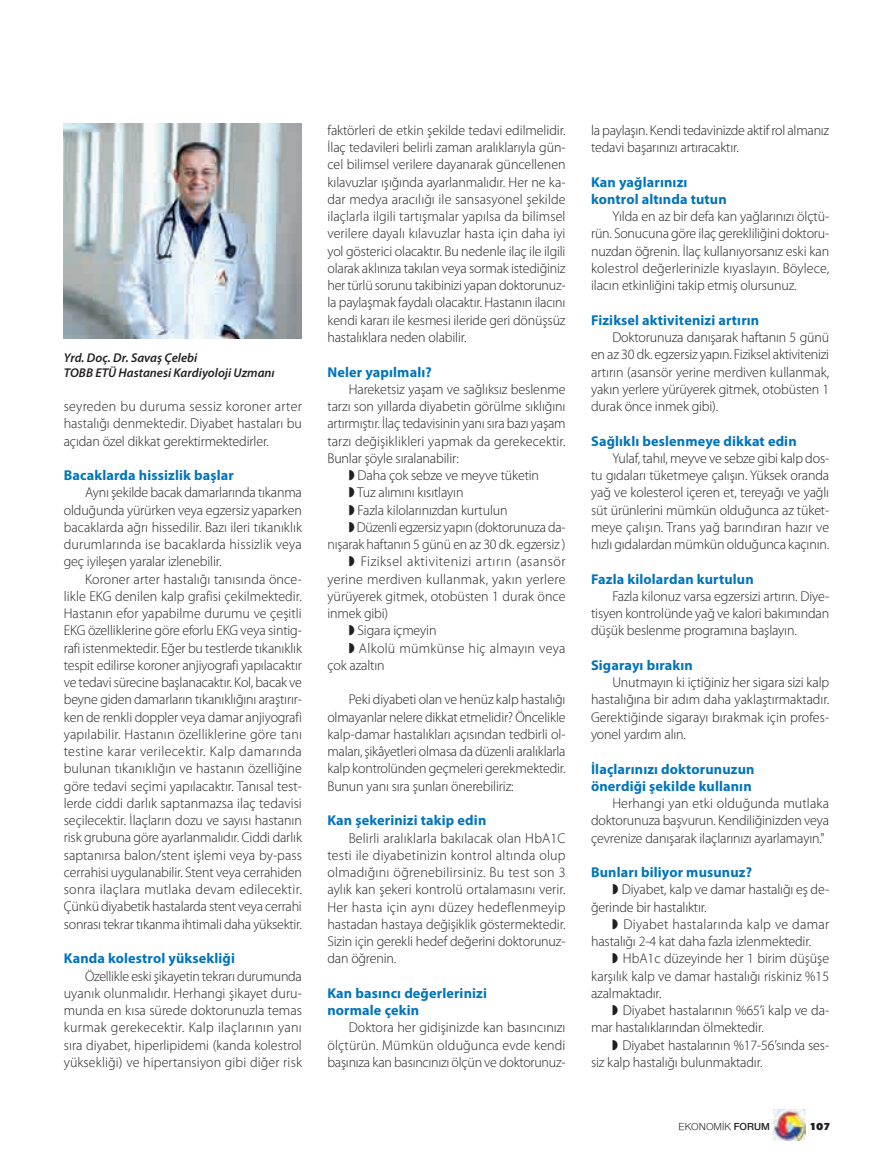
<style>
.page{position:relative;width:893px;height:1170px;background:#fff}
.page>*{position:absolute;margin:0;border:0;box-sizing:border-box;transform-origin:0 0}
.t1{font:300 14.25px/17.2px "Myriad Pro";letter-spacing:-.01em;color:#231f20;text-align:justify}
.t2{font:700 14.25px/17.2px "Myriad Pro";letter-spacing:.01em;color:#0074bc}
.t3{font:300 14.25px "Myriad Pro";letter-spacing:.02em;color:#231f20}
.t4{font:300 14.25px "Myriad Pro";letter-spacing:.01em;color:#231f20}
.t5{font:300 14.25px "Myriad Pro";letter-spacing:.035em;color:#231f20}
.t6{font:italic 600 12.75px/15px "Myriad Pro";color:#231f20}
.t7{font:10.5px "Nimbus Sans Novus";color:#231f20}
.t8{font:900 10.5px "PF Agora Sans Pro";color:#231f20}
.s1{font-weight:600}
</style>
<div class="page">
<img style="left:64px;top:124px;width:238px;height:214px">
<img style="left:774px;top:1109px;width:31px;height:31px">
<p class="t6" style="left:64px;top:351px;width:212px">Yrd. Doç. Dr. Savaş Çelebi<br>TOBB ETÜ Hastanesi Kardiyoloji Uzmanı</p>
<p class="t1" style="left:64px;top:399px;width:240px">seyreden bu duruma sessiz koroner arter hastalığı denmektedir. Diyabet hastaları bu açıdan özel dikkat gerektirmektedirler.</p>
<p class="t2" style="left:64px;top:468px;width:172px">Bacaklarda hissizlik başlar</p>
<p class="t1" style="left:64px;top:485px;width:240px;text-indent:21px">Aynı şekilde bacak damarlarında tıkanma olduğunda yürürken veya egzersiz yaparken bacaklarda ağrı hissedilir. Bazı ileri tıkanıklık durumlarında ise bacaklarda hissizlik veya geç iyileşen yaralar izlenebilir.</p>
<p class="t1" style="left:64px;top:571px;width:240px;text-indent:21px">Koroner arter hastalığı tanısında önce&shy;likle EKG denilen kalp grafisi çekilmektedir.<br>Hastanın efor yapabilme durumu ve çeşitli EKG özelliklerine göre eforlu EKG veya sintig&shy;rafi istenmektedir. Eğer bu testlerde tıkanıklık tespit edilirse koroner anjiyografi yapılacaktır ve tedavi sürecine başlanacaktır. Kol, bacak ve beyne giden damarların tıkanıklığını araştırır&shy;ken de renkli doppler veya damar anjiyografi yapılabilir. Hastanın özelliklerine göre tanı testine karar verilecektir. Kalp damarında bulunan tıkanıklığın ve hastanın özelliğine göre tedavi seçimi yapılacaktır. Tanısal test&shy;lerde ciddi darlık saptanmazsa ilaç tedavisi seçilecektir. İlaçların dozu ve sayısı hastanın risk grubuna göre ayarlanmalıdır. Ciddi darlık saptanırsa balon/stent işlemi veya by-pass cerrahisi uygulanabilir. Stent veya cerrahiden sonra ilaçlara mutlaka devam edilecektir.<br>Çünkü diyabetik hastalarda stent veya cerrahi sonrası tekrar tıkanma ihtimali daha yüksektir.</p>
<p class="t2" style="left:64px;top:951px;width:173px">Kanda kolestrol yüksekliği</p>
<p class="t1" style="left:64px;top:968px;width:240px;text-indent:21px">Özellikle eski şikayetin tekrarı durumunda uyanık olunmalıdır. Herhangi şikayet duru&shy;munda en kısa sürede doktorunuzla temas kurmak gerekecektir. Kalp ilaçlarının yanı sıra diyabet, hiperlipidemi (kanda kolestrol yüksekliği) ve hipertansiyon gibi diğer risk</p>
<p class="t1" style="left:327px;top:122px;width:240px">faktörleri de etkin şekilde tedavi edilmelidir.<br>İlaç tedavileri belirli zaman aralıklarıyla gün&shy;cel bilimsel verilere dayanarak güncellenen kılavuzlar ışığında ayarlanmalıdır. Her ne ka&shy;dar medya aracılığı ile sansasyonel şekilde ilaçlarla ilgili tartışmalar yapılsa da bilimsel verilere dayalı kılavuzlar hasta için daha iyi yol gösterici olacaktır. Bu nedenle ilaç ile ilgili olarak aklınıza takılan veya sormak istediğiniz her türlü sorunu takibinizi yapan doktorunuz&shy;la paylaşmak faydalı olacaktır. Hastanın ilacını kendi kararı ile kesmesi ileride geri dönüşsüz hastalıklara neden olabilir.</p>
<p class="t2" style="left:327px;top:364px;width:106px">Neler yapılmalı?</p>
<p class="t1" style="left:349px;top:381px;width:218px">Hareketsiz yaşam ve sağlıksız beslenme</p>
<p class="t1" style="left:327px;top:399px;width:240px">tarzı son yıllarda diyabetin görülme sıklığını</p>
<p class="t1" style="left:327px;top:416px;width:240px">artırmıştır. İlaç tedavisinin yanı sıra bazı yaşam</p>
<p class="t4" style="left:327px;top:435px;width:240px">tarzı değişiklikleri yapmak da gerekecektir.</p>
<p class="t1" style="left:327px;top:450px;width:133px">Bunlar şöyle sıralanabilir:</p>
<p class="t1" style="left:349px;top:467px;width:192px">◗ Daha çok sebze ve meyve tüketin</p>
<p class="t1" style="left:349px;top:485px;width:116px">◗ Tuz alımını kısıtlayın</p>
<p class="t1" style="left:349px;top:502px;width:160px">◗ Fazla kilolarınızdan kurtulun</p>
<p class="t1" style="left:349px;top:519px;width:218px">◗ Düzenli egzersiz yapın (doktorunuza da-</p>
<p class="t1" style="left:327px;top:537px;width:240px">nışarak haftanın 5 günü en az 30 dk. egzersiz )</p>
<p class="t5" style="left:349px;top:556px;width:218px">◗ Fiziksel aktivitenizi artırın (asansör</p>
<p class="t3" style="left:327px;top:573px;width:240px">yerine merdiven kullanmak, yakın yerlere</p>
<p class="t1" style="left:327px;top:588px;width:240px">yürüyerek gitmek, otobüsten 1 durak önce</p>
<p class="t1" style="left:327px;top:606px;width:62px">inmek gibi)</p>
<p class="t1" style="left:349px;top:623px;width:89px">◗ Sigara içmeyin</p>
<p class="t3" style="left:349px;top:642px;width:218px">◗ Alkolü mümkünse hiç almayın veya</p>
<p class="t1" style="left:327px;top:657px;width:59px">çok azaltın</p>
<p class="t1" style="left:327px;top:692px;width:240px;text-indent:21px">Peki diyabeti olan ve henüz kalp hastalığı olmayanlar nelere dikkat etmelidir? Öncelikle kalp-damar hastalıkları açısından tedbirli ol&shy;maları, şikâyetleri olmasa da düzenli aralıklarla kalp kontrolünden geçmeleri gerekmektedir.<br>Bunun yanı sıra şunları önerebiliriz:</p>
<p class="t2" style="left:327px;top:813px;width:160px">Kan şekerinizi takip edin</p>
<p class="t1" style="left:327px;top:830px;width:240px;text-indent:21px">Belirli aralıklarla bakılacak olan HbA1C testi ile diyabetinizin kontrol altında olup olmadığını öğrenebilirsiniz. Bu test son 3 aylık kan şekeri kontrolü ortalamasını verir.<br>Her hasta için aynı düzey hedeflenmeyip hastadan hastaya değişiklik göstermektedir.<br>Sizin için gerekli hedef değerini doktorunuz&shy;dan öğrenin.</p>
<p class="t2" style="left:327px;top:985px;width:161px">Kan basıncı değerlerinizi normale çekin</p>
<p class="t1" style="left:327px;top:1020px;width:240px;text-indent:21px">Doktora her gidişinizde kan basıncınızı ölçtürün. Mümkün olduğunca evde kendi başınıza kan basıncınızı ölçün ve doktorunuz-</p>
<p class="t1" style="left:591px;top:123px;width:240px">la paylaşın. Kendi tedavinizde aktif rol almanız tedavi başarınızı artıracaktır.</p>
<p class="t2" style="left:591px;top:174px;width:137px">Kan yağlarınızı kontrol altında tutun</p>
<p class="t1" style="left:591px;top:209px;width:240px;text-indent:21px">Yılda en az bir defa kan yağlarınızı ölçtü&shy;rün. Sonucuna göre ilaç gerekliliğini doktoru&shy;nuzdan öğrenin. İlaç kullanıyorsanız eski kan kolestrol değerlerinizle kıyaslayın. Böylece, ilacın etkinliğini takip etmiş olursunuz.</p>
<p class="t2" style="left:591px;top:312px;width:170px">Fiziksel aktivitenizi artırın</p>
<p class="t1" style="left:591px;top:330px;width:240px;text-indent:21px">Doktorunuza danışarak haftanın 5 günü en az 30 dk. egzersiz yapın. Fiziksel aktivitenizi artırın (asansör yerine merdiven kullanmak, yakın yerlere yürüyerek gitmek, otobüsten 1 durak önce inmek gibi).</p>
<p class="t2" style="left:591px;top:433px;width:207px">Sağlıklı beslenmeye dikkat edin</p>
<p class="t1" style="left:591px;top:450px;width:240px;text-indent:21px">Yulaf, tahıl, meyve ve sebze gibi kalp dos&shy;tu gıdaları tüketmeye çalışın. Yüksek oranda yağ ve kolesterol içeren et, tereyağı ve yağlı süt ürünlerini mümkün olduğunca az tüket&shy;meye çalışın. Trans yağ barındıran hazır ve hızlı gıdalardan mümkün olduğunca kaçının.</p>
<p class="t2" style="left:591px;top:571px;width:164px">Fazla kilolardan kurtulun</p>
<p class="t1" style="left:591px;top:588px;width:240px;text-indent:21px">Fazla kilonuz varsa egzersizi artırın. Diye&shy;tisyen kontrolünde yağ ve kalori bakımından düşük beslenme programına başlayın.</p>
<p class="t2" style="left:591px;top:657px;width:103px">Sigarayı bırakın</p>
<p class="t1" style="left:591px;top:675px;width:240px;text-indent:21px">Unutmayın ki içtiğiniz her sigara sizi kalp hastalığına bir adım daha yaklaştırmaktadır.<br>Gerektiğinde sigarayı bırakmak için profes&shy;yonel yardım alın.</p>
<p class="t2" style="left:591px;top:761px;width:165px">İlaçlarınızı doktorunuzun önerdiği şekilde kullanın</p>
<p class="t1" style="left:591px;top:795px;width:240px;text-indent:21px">Herhangi yan etki olduğunda mutlaka doktorunuza başvurun. Kendiliğinizden veya çevrenize danışarak ilaçlarınızı ayarlamayın."</p>
<p class="t2" style="left:591px;top:864px;width:162px">Bunları biliyor musunuz?</p>
<p class="t1" style="left:612px;top:882px;width:218px">◗ Diyabet, kalp ve damar hastalığı eş de-</p>
<p class="t1" style="left:591px;top:899px;width:117px">ğerinde bir hastalıktır.</p>
<p class="t3" style="left:612px;top:918px;width:218px">◗ Diyabet hastalarında kalp ve damar</p>
<p class="t1" style="left:591px;top:933px;width:222px">hastalığı 2-4 kat daha fazla izlenmektedir.</p>
<p class="t1" style="left:612px;top:950px;width:218px">◗ HbA1c düzeyinde her 1 birim düşüşe</p>
<p class="t1" style="left:591px;top:968px;width:240px">karşılık kalp ve damar hastalığı riskiniz %15</p>
<p class="t1" style="left:591px;top:985px;width:72px">azalmaktadır.</p>
<p class="t1" style="left:612px;top:1002px;width:218px">◗ Diyabet hastalarının %65’i kalp ve da-</p>
<p class="t1" style="left:591px;top:1019px;width:174px">mar hastalıklarından ölmektedir.</p>
<p class="t1" style="left:612px;top:1037px;width:218px">◗ Diyabet hastalarının %17-56’sında ses-</p>
<p class="t1" style="left:591px;top:1054px;width:173px">siz kalp hastalığı bulunmaktadır.</p>
<p class="t7" style="left:679px;top:1120px;width:93px">EKONOMİK <span class="s1">FORUM</span></p>
<p class="t8" style="left:810px;top:1122px;width:22px">107</p>
</div>
